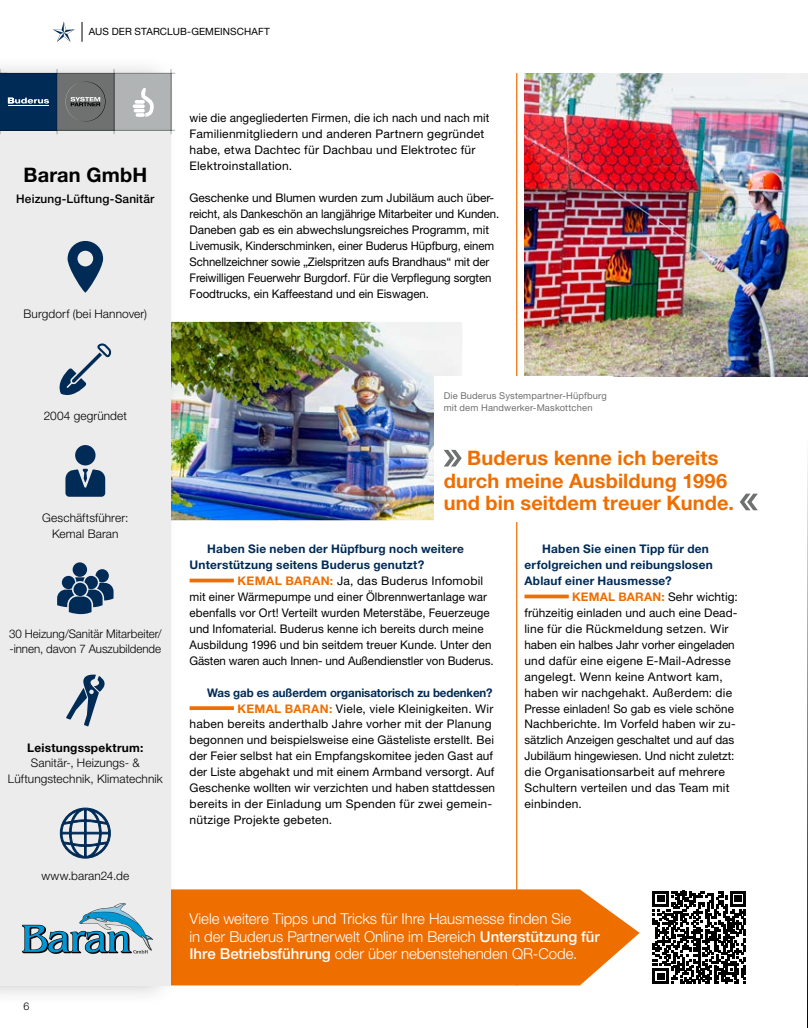
<style>
.page{position:relative;width:808px;height:1028px;background:#fff}
.page>*{position:absolute;margin:0;border:0;box-sizing:border-box;transform-origin:0 0}
.t1{font:700 20px/22.5px "Helvetica Neue LT Pro";letter-spacing:.005em;color:#ef6e00;text-align:center}
.t2{font:700 20px "Helvetica Neue LT Pro";letter-spacing:.01em;color:#000}
.t3{font:300 15px/17.5px "Helvetica Neue LT Pro";letter-spacing:-.005em;color:#fff}
.t4{font:11.88px/16px "Helvetica Neue LT Pro";letter-spacing:.005em;color:#000}
.t5{font:300 11.88px/15.6px "Helvetica Neue LT Pro";letter-spacing:.005em;color:#000;text-align:center}
.t6{font:700 11.88px "Helvetica Neue LT Pro";letter-spacing:.015em;color:#002b57}
.t7{font:700 11.88px "Helvetica Neue LT Pro";letter-spacing:-.01em;color:#002b57}
.t8{font:500 11.88px "Helvetica Neue LT Pro";letter-spacing:.01em;color:#000}
.t9{font:700 11.88px "Helvetica Neue LT Pro";letter-spacing:.02em;color:#000}
.t10{font:300 10.62px "Helvetica Neue LT Pro";color:#000}
.t11{font:10px "Helvetica Neue LT Pro";letter-spacing:.01em;color:#000}
.t12{font:9.38px/11.9px "Helvetica Neue LT Pro";letter-spacing:.015em;color:#6f7070}
.s1{font-weight:700;color:#ef6e00}
.s2{font-weight:500}
</style>
<div class="page">
<hr style="left:807px;top:438px;width:1px;height:590px;background:#000">
<img style="left:524px;top:73px;width:284px;height:303px">
<hr style="left:516px;top:73px;width:1px;height:912px;background:#ef6e00">
<svg style="left:179px;top:889px;width:461px;height:96px;background:#f07811"></svg>
<img style="left:179px;top:321px;width:283px;height:200px">
<div style="left:0;top:55px;width:179px;height:951px;background:#000;opacity:.2"></div>
<div style="left:0;top:73px;width:171px;height:912px;background:#ececec"></div>
<svg style="left:22px;top:903px;width:131px;height:50px"></svg>
<svg style="left:68px;top:241px;width:35px;height:51px"></svg>
<svg style="left:59px;top:343px;width:53px;height:53px"></svg>
<div style="left:75px;top:445px;width:21px;height:20px;background:#002b57;border-radius:50%"></div>
<svg style="left:65px;top:469px;width:40px;height:28px"></svg>
<svg style="left:57px;top:562px;width:57px;height:52px"></svg>
<svg style="left:66px;top:674px;width:39px;height:52px"></svg>
<svg style="left:59px;top:807px;width:52px;height:52px"></svg>
<svg style="left:190px;top:578px;width:44px;height:4px"></svg>
<svg style="left:190px;top:706px;width:44px;height:4px"></svg>
<div style="left:434px;top:376px;width:178px;height:146px;background:#fff"></div>
<svg style="left:444px;top:450px;width:18px;height:16px"></svg>
<svg style="left:740px;top:493px;width:18px;height:17px"></svg>
<svg style="left:524px;top:594px;width:45px;height:4px"></svg>
<svg style="left:653px;top:890px;width:93px;height:94px"></svg>
<div style="left:114px;top:73px;width:57px;height:57px;background:#b1b4b4"></div>
<svg style="left:134px;top:88px;width:20px;height:29px"></svg>
<svg style="left:133px;top:104px;width:12px;height:4px"></svg>
<div style="left:1px;top:73px;width:56px;height:57px;background:#002b57"></div>
<hr style="left:8px;top:105px;width:41px;height:1px;background:#fff">
<svg style="left:8px;top:98px;width:41px;height:6px"></svg>
<div style="left:57px;top:73px;width:57px;height:57px;background:#6f7070"></div>
<img style="left:83px;top:81px;width:12px;height:41px">
<img style="left:65px;top:92px;width:3px;height:19px">
<img style="left:103px;top:92px;width:3px;height:19px">
<div style="left:66px;top:82px;width:39px;height:39px;background:#6f7070;border-radius:50%"></div>
<svg style="left:71px;top:97px;width:29px;height:9px"></svg>
<hr style="left:1px;top:130px;width:174px;height:1px;background:#000">
<hr style="left:1px;top:73px;width:174px;height:1px;background:#000">
<hr style="left:171px;top:69px;width:1px;height:65px;background:#000">
<hr style="left:114px;top:69px;width:1px;height:65px;background:#000">
<hr style="left:57px;top:69px;width:1px;height:65px;background:#000">
<hr style="left:1px;top:69px;width:1px;height:65px;background:#000">
<div style="left:0;top:73px;width:7px;height:57px;background:#002b57"></div>
<hr style="left:466px;top:69px;width:1px;height:65px;background:#000">
<hr style="left:307px;top:69px;width:1px;height:65px;background:#000">
<hr style="left:147px;top:69px;width:1px;height:65px;background:#000">
<hr style="left:0;top:69px;width:1px;height:65px;background:#000">
<svg style="left:53px;top:22px;width:21px;height:20px"></svg>
<svg style="left:82px;top:22px;width:1px;height:20px"></svg>
<p class="t11" style="left:89px;top:26px;width:183px">AUS DER STARCLUB-GEMEINSCHAFT</p>
<h1 class="t2" style="left:24px;top:162px;width:125px">Baran GmbH</h1>
<p class="t8" style="left:16px;top:192px;width:140px">Heizung-Lüftung-Sanitär</p>
<p class="t5" style="left:24px;top:305px;width:125px">Burgdorf (bei Hannover)</p>
<p class="t4" style="left:190px;top:110px;width:301px">wie die angegliederten Firmen, die ich nach und nach mit Familienmitgliedern und anderen Partnern gegründet habe, etwa Dachtec für Dachbau und Elektrotec für Elektroinstallation.</p>
<p class="t4" style="left:190px;top:189px;width:311px">Geschenke und Blumen wurden zum Jubiläum auch über&shy;reicht, als Dankeschön an langjährige Mitarbeiter und Kunden.<br>Daneben gab es ein abwechslungsreiches Programm, mit Livemusik, Kinderschminken, einer Buderus Hüpfburg, einem Schnellzeichner sowie „Zielspritzen aufs Brandhaus“ mit der Freiwilligen Feuerwehr Burgdorf. Für die Verpflegung sorgten Foodtrucks, ein Kaffeestand und ein Eiswagen.</p>
<p class="t5" style="left:44px;top:408px;width:85px">2004 gegründet</p>
<p class="t5" style="left:42px;top:509px;width:88px">Geschäftsführer:<br>Kemal Baran</p>
<p class="t5" style="left:9px;top:625px;width:154px;text-align:left">30 Heizung/Sanitär Mitarbeiter/ -innen, davon 7 Auszubildende</p>
<p class="t9" style="left:27px;top:740px;width:118px">Leistungsspektrum:</p>
<p class="t5" style="left:8px;top:755px;width:156px">Sanitär-, Heizungs- &amp;<br>Lüftungstechnik, Klimatechnik</p>
<p class="t5" style="left:41px;top:868px;width:89px">www.baran24.de</p>
<p class="t10" style="left:24px;top:1000px;width:7px">6</p>
<p class="t12" style="left:444px;top:389px;width:165px">Die Buderus Systempartner-Hüpfburg mit dem Handwerker-Maskottchen</p>
<h1 class="t1" style="left:444px;top:446px;width:292px">Buderus kenne ich bereits durch meine Ausbildung 1996 und bin seitdem treuer Kunde.</h1>
<p class="t6" style="left:542px;top:541px;width:168px">Haben Sie einen Tipp für den</p>
<p class="t6" style="left:524px;top:557px;width:190px">erfolgreichen und reibungslosen</p>
<p class="t6" style="left:524px;top:573px;width:149px">Ablauf einer Hausmesse?</p>
<p class="t4" style="left:572px;top:588px;width:167px"><span class="s1">KEMAL BARAN:</span> Sehr wichtig:</p>
<p class="t4" style="left:524px;top:604px;width:214px">frühzeitig einladen und auch eine Dead-</p>
<p class="t4" style="left:524px;top:620px;width:206px">line für die Rückmeldung setzen. Wir</p>
<p class="t4" style="left:524px;top:636px;width:212px">haben ein halbes Jahr vorher eingeladen</p>
<p class="t4" style="left:524px;top:652px;width:208px">und dafür eine eigene E-Mail-Adresse</p>
<p class="t4" style="left:524px;top:668px;width:200px">angelegt. Wenn keine Antwort kam,</p>
<p class="t4" style="left:524px;top:684px;width:209px">haben wir nachgehakt. Außerdem: die</p>
<p class="t4" style="left:524px;top:700px;width:211px">Presse einladen! So gab es viele schöne</p>
<p class="t4" style="left:524px;top:716px;width:213px">Nachberichte. Im Vorfeld haben wir zu-</p>
<p class="t4" style="left:524px;top:732px;width:211px">sätzlich Anzeigen geschaltet und auf das</p>
<p class="t4" style="left:524px;top:748px;width:212px">Jubiläum hingewiesen. Und nicht zuletzt:</p>
<p class="t4" style="left:524px;top:763px;width:202px">die Organisationsarbeit auf mehrere</p>
<p class="t4" style="left:524px;top:779px;width:206px">Schultern verteilen und das Team mit</p>
<p class="t4" style="left:524px;top:795px;width:59px">einbinden.</p>
<p class="t6" style="left:207px;top:541px;width:258px">Haben Sie neben der Hüpfburg noch weitere</p>
<p class="t6" style="left:190px;top:557px;width:236px">Unterstützung seitens Buderus genutzt?</p>
<p class="t4" style="left:237px;top:572px;width:247px"><span class="s1">KEMAL BARAN:</span> Ja, das Buderus Infomobil</p>
<p class="t4" style="left:190px;top:588px;width:299px">mit einer Wärmepumpe und einer Ölbrennwertanlage war</p>
<p class="t4" style="left:190px;top:604px;width:302px">ebenfalls vor Ort! Verteilt wurden Meterstäbe, Feuerzeuge</p>
<p class="t4" style="left:190px;top:620px;width:295px">und Infomaterial. Buderus kenne ich bereits durch meine</p>
<p class="t4" style="left:190px;top:636px;width:304px">Ausbildung 1996 und bin seitdem treuer Kunde. Unter den</p>
<p class="t4" style="left:190px;top:652px;width:305px">Gästen waren auch Innen- und Außendienstler von Buderus.</p>
<p class="t7" style="left:207px;top:685px;width:287px">Was gab es außerdem organisatorisch zu bedenken?</p>
<p class="t4" style="left:237px;top:700px;width:257px"><span class="s1">KEMAL BARAN:</span> Viele, viele Kleinigkeiten. Wir</p>
<p class="t4" style="left:190px;top:716px;width:304px">haben bereits anderthalb Jahre vorher mit der Planung</p>
<p class="t4" style="left:190px;top:732px;width:306px">begonnen und beispielsweise eine Gästeliste erstellt. Bei</p>
<p class="t4" style="left:190px;top:748px;width:305px">der Feier selbst hat ein Empfangskomitee jeden Gast auf</p>
<p class="t4" style="left:190px;top:763px;width:306px">der Liste abgehakt und mit einem Armband versorgt. Auf</p>
<p class="t4" style="left:190px;top:779px;width:307px">Geschenke wollten wir verzichten und haben stattdessen</p>
<p class="t4" style="left:190px;top:795px;width:304px">bereits in der Einladung um Spenden für zwei gemein-</p>
<p class="t4" style="left:190px;top:811px;width:144px">nützige Projekte gebeten.</p>
<p class="t3" style="left:190px;top:909px;width:412px">Viele weitere Tipps und Tricks für Ihre Hausmesse finden Sie<br>in der Buderus Partnerwelt Online im Bereich <span class="s2">Unterstützung für<br>Ihre Betriebsführung</span> oder über nebenstehenden QR-Code.</p>
</div>
